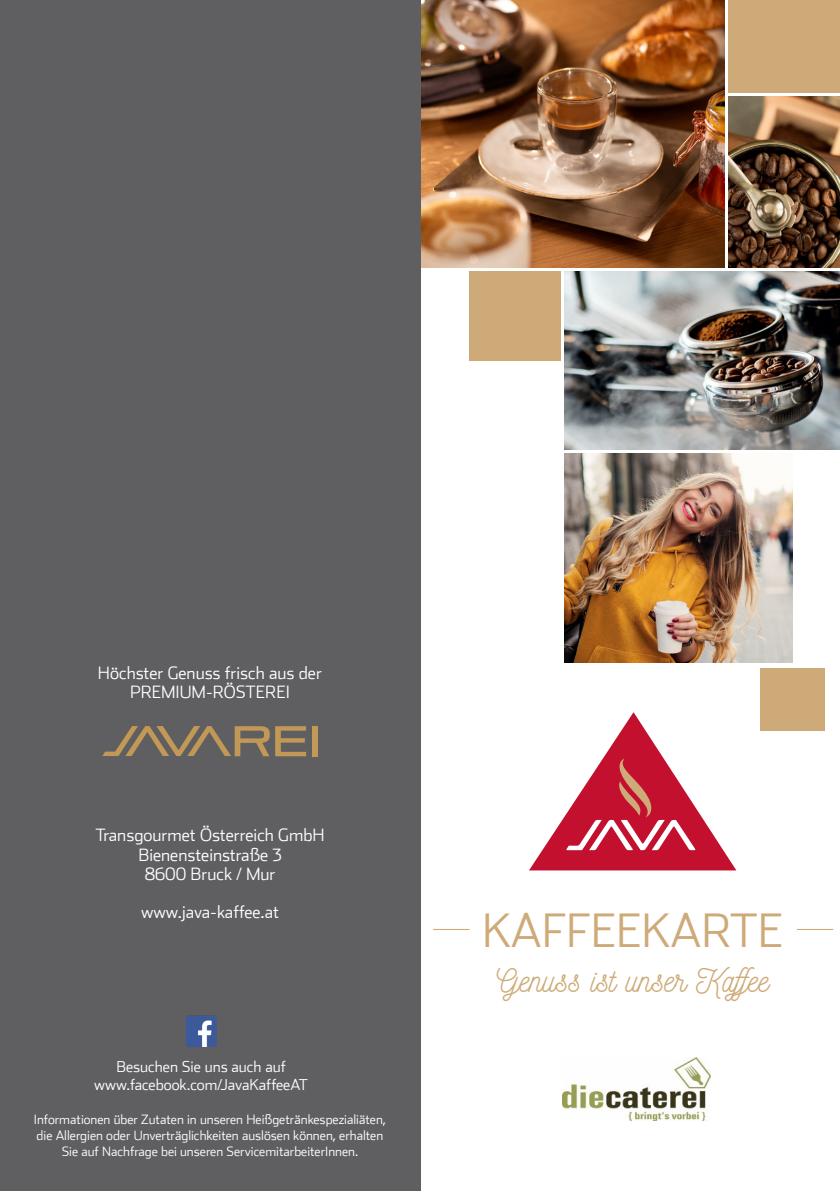
<style>
.page{position:relative;width:840px;height:1191px;background:#fff}
.page>*{position:absolute;margin:0;border:0;box-sizing:border-box;transform-origin:0 0}
.t1{font:300 46.6px "Stainless";color:#ceaa78}
.t2{font:32.4px "Nickainley";color:#ceaa78}
.t3{font:300 17.2px/19.2px "Stainless";color:#fff;text-align:center}
.t4{font:300 15.2px/18.4px "Stainless";color:#fff;text-align:center}
.t5{font:300 13px/15.6px "Stainless";color:#fff;text-align:center}
</style>
<div class="page">
<img style="left:420px;top:0;width:304px;height:268px">
<img style="left:564px;top:272px;width:275px;height:178px">
<div style="left:469px;top:272px;width:91px;height:89px;background:#ceaa78"></div>
<div style="left:760px;top:667px;width:64px;height:63px;background:#ceaa78"></div>
<div style="left:0;top:0;width:420px;height:1191px;background:#5f5f62"></div>
<svg style="left:529px;top:712px;width:207px;height:158px"></svg>
<div style="left:728px;top:0;width:111px;height:92px;background:#ceaa78"></div>
<img style="left:564px;top:454px;width:228px;height:209px">
<img style="left:728px;top:96px;width:111px;height:172px">
<svg style="left:275px;top:726px;width:31px;height:30px"></svg>
<div style="left:312px;top:726px;width:5px;height:30px;background:#c29856"></div>
<svg style="left:102px;top:726px;width:167px;height:30px"></svg>
<img style="left:185px;top:1015px;width:32px;height:32px">
<img style="left:562px;top:1057px;width:148px;height:63px">
<hr style="left:796px;top:929px;width:36px;height:1px;background:#ceaa78">
<hr style="left:433px;top:929px;width:36px;height:1px;background:#ceaa78">
<h3 class="t3" style="left:98px;top:662px;width:225px">Höchster Genuss frisch aus der<br>PREMIUM-RÖSTEREI</h3>
<h3 class="t3" style="left:96px;top:825px;width:230px">Transgourmet Österreich GmbH<br>Bienensteinstraße 3<br>8600 Bruck / Mur</h3>
<h3 class="t3" style="left:141px;top:902px;width:139px">www.java-kaffee.at</h3>
<p class="t4" style="left:94px;top:1056px;width:215px">Besuchen Sie uns auch auf www.facebook.com/JavaKaffeeAT</p>
<p class="t5" style="left:34px;top:1111px;width:353px">Informationen über Zutaten in unseren Heißgetränkespezialiäten, die Allergien oder Unverträglichkeiten auslösen können, erhalten<br>Sie auf Nachfrage bei unseren ServicemitarbeiterInnen.</p>
<h1 class="t1" style="left:482px;top:903px;width:302px">KAFFEEKARTE</h1>
<h2 class="t2" style="left:496px;top:959px;width:273px">Genuss ist unser Kaffee</h2>
</div>
